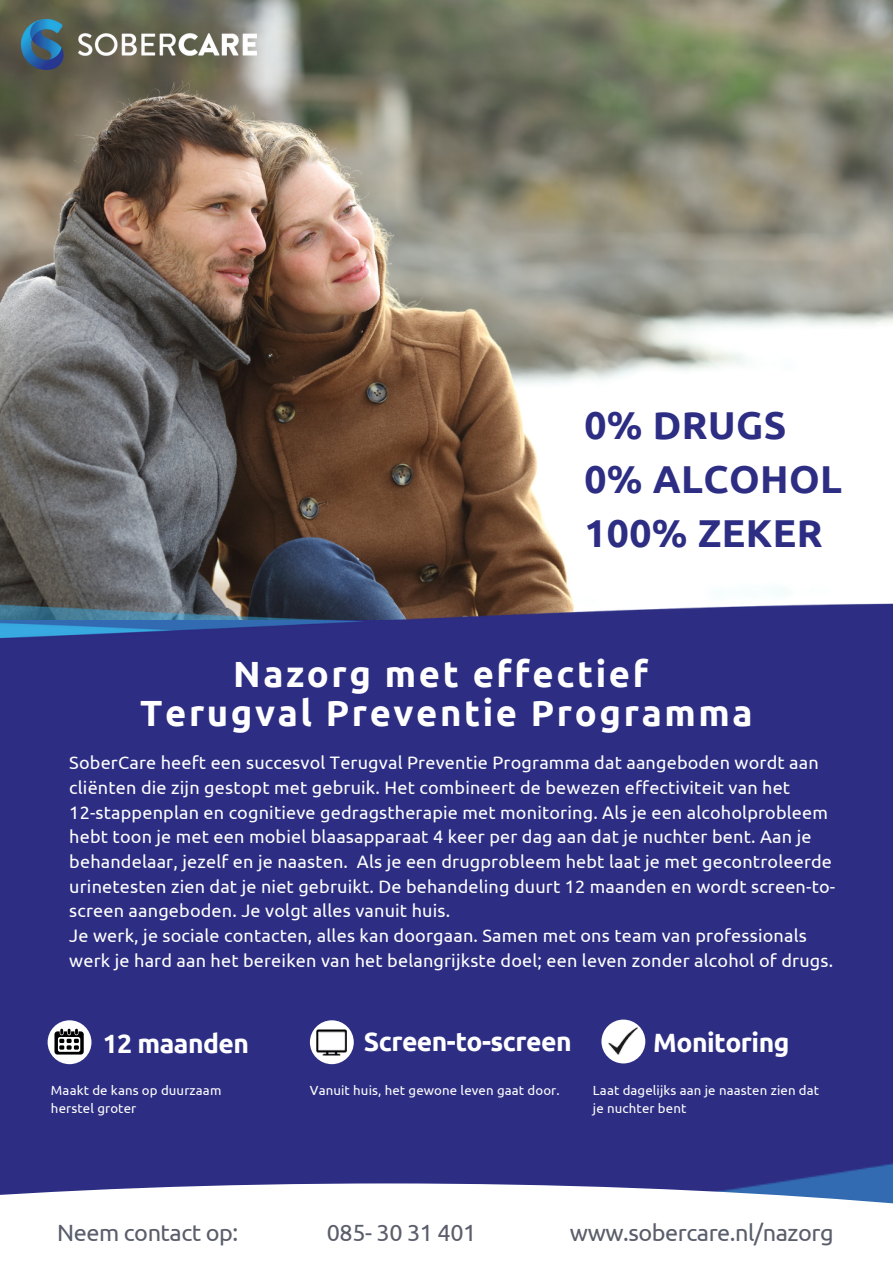
<style>
.page{position:relative;width:893px;height:1264px;background:#fff}
.page>*{position:absolute;margin:0;border:0;box-sizing:border-box;transform-origin:0 0}
.t1{font:700 38.85px/54px "Ubuntu";letter-spacing:.01em;color:#2d2e83}
.t2{font:700 36.45px/39px "Ubuntu";letter-spacing:.07em;color:#fff;text-align:center}
.t3{font:700 26.4px "Ubuntu";letter-spacing:-.02em;color:#fff}
.t4{font:23.4px "Ubuntu";letter-spacing:-.02em;color:#5a5e6b}
.t5{font:18px/24.8px "Ubuntu";letter-spacing:.01em;color:#fff}
.t6{font:13.2px/18px "Ubuntu";letter-spacing:.01em;color:#fff}
</style>
<div class="page">
<div style="left:0;top:0;width:892px;height:1262px;background:#2d2e83"></div>
<img style="left:0;top:0;width:892px;height:598px">
<img style="left:21px;top:19px;width:235px;height:51px">
<div style="left:48px;top:1020px;width:43px;height:44px;background:#fff;border-radius:50%"></div>
<div style="left:310px;top:1020px;width:44px;height:44px;background:#fff;border-radius:50%"></div>
<svg style="left:54px;top:1028px;width:30px;height:26px"></svg>
<div style="left:601px;top:1019px;width:44px;height:44px;background:#fff;border-radius:50%"></div>
<img style="left:774px;top:1163px;width:118px;height:20px">
<svg style="left:0;top:1183px;width:892px;height:79px;fill:#fff"></svg>
<img style="left:0;top:598px;width:892px;height:41px">
<img style="left:316px;top:1029px;width:30px;height:26px">
<img style="left:609px;top:1027px;width:28px;height:27px">
<h1 class="t1" style="left:584px;top:397px;width:259px">0% DRUGS<br>0% ALCOHOL<br>100% ZEKER</h1>
<h2 class="t2" style="left:140px;top:654px;width:613px">Nazorg met effectief<br>Terugval Preventie Programma</h2>
<p class="t5" style="left:69px;top:750px;width:767px">SoberCare heeft een succesvol Terugval Preventie Programma dat aangeboden wordt aan cliënten die zijn gestopt met gebruik. Het combineert de bewezen effectiviteit van het 12-stappenplan en cognitieve gedragstherapie met monitoring. Als je een alcoholprobleem hebt toon je met een mobiel blaasapparaat 4 keer per dag aan dat je nuchter bent. Aan je behandelaar, jezelf en je naasten. Als je een drugprobleem hebt laat je met gecontroleerde urinetesten zien dat je niet gebruikt. De behandeling duurt 12 maanden en wordt screen-to&shy;screen aangeboden. Je volgt alles vanuit huis.<br>Je werk, je sociale contacten, alles kan doorgaan. Samen met ons team van professionals werk je hard aan het bereiken van het belangrijkste doel; een leven zonder alcohol of drugs.</p>
<h3 class="t3" style="left:103px;top:1028px;width:148px">12 maanden</h3>
<h3 class="t3" style="left:364px;top:1026px;width:209px">Screen-to-screen</h3>
<h3 class="t3" style="left:653px;top:1027px;width:138px">Monitoring</h3>
<p class="t6" style="left:51px;top:1081px;width:172px">Maakt de kans op duurzaam herstel groter</p>
<p class="t6" style="left:310px;top:1081px;width:251px">Vanuit huis, het gewone leven gaat door.</p>
<p class="t6" style="left:593px;top:1081px;width:228px">Laat dagelijks aan je naasten zien dat je nuchter bent</p>
<p class="t4" style="left:57px;top:1218px;width:182px">Neem contact op:</p>
<p class="t4" style="left:327px;top:1218px;width:151px">085- 30 31 401</p>
<p class="t4" style="left:570px;top:1218px;width:265px">www.sobercare.nl/nazorg</p>
</div>
